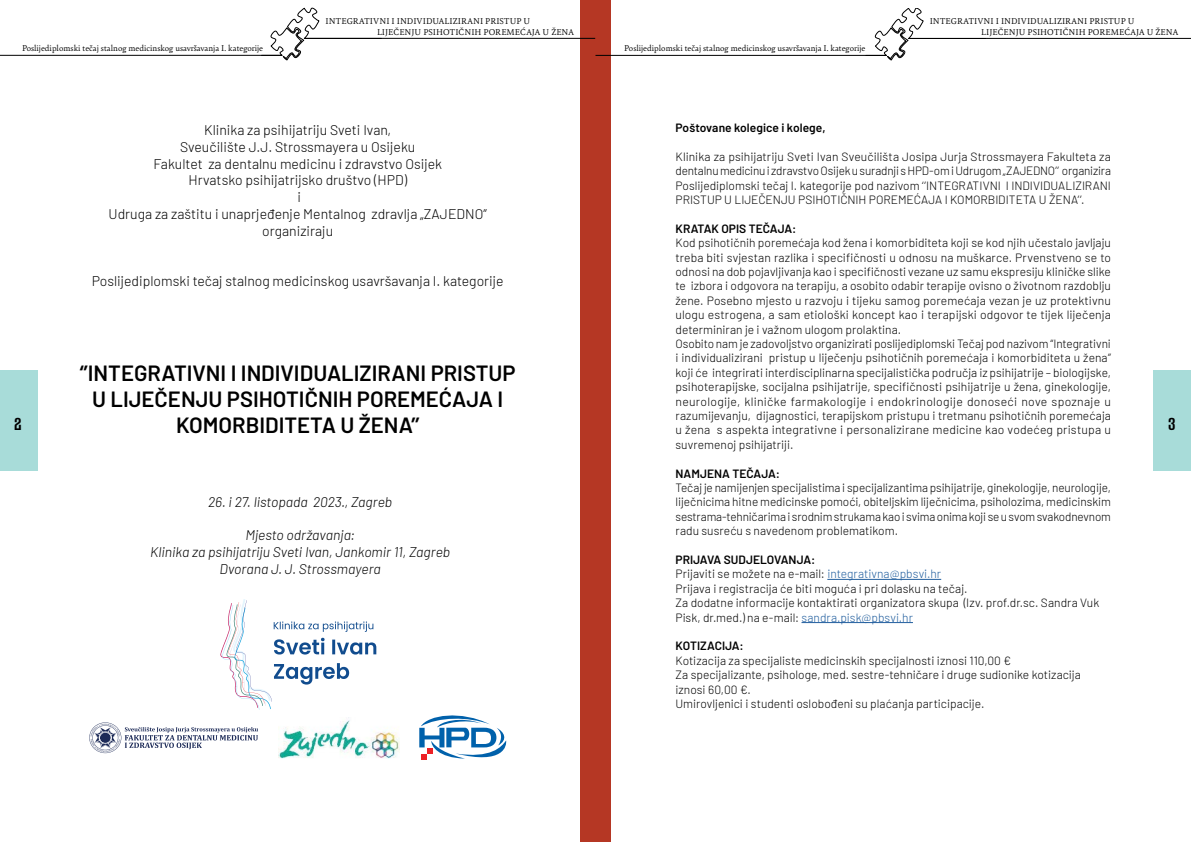
<style>
.page{position:relative;width:1191px;height:842px;background:#fff}
.page>*{position:absolute;margin:0;border:0;box-sizing:border-box;transform-origin:0 0}
.t1{font:600 22px/26.4px "Barlow";color:#000;text-align:center}
.t2{font:20px "Gothiks";color:#000}
.t3{font:300 14px/16.8px "Barlow";color:#000;text-align:center}
.t4{font:italic 300 14px/16.8px "Barlow";letter-spacing:-.005em;color:#000;text-align:center}
.t5{font:300 12px/14.4px "Barlow";color:#000}
.t6{font:600 12px "Barlow";letter-spacing:.005em;color:#000}
.t7{font:9px/10.8px "Bely";color:#000}
.s1{font-weight:600}
.s2{color:#215e9e}
</style>
<div class="page">
<hr style="left:827px;top:579px;width:114px;height:1px;background:#215e9e">
<hr style="left:801px;top:622px;width:112px;height:1px;background:#215e9e">
<svg style="left:89px;top:722px;width:169px;height:31px"></svg>
<img style="left:278px;top:717px;width:121px;height:41px">
<svg style="left:419px;top:715px;width:88px;height:45px"></svg>
<svg style="left:220px;top:599px;width:156px;height:111px"></svg>
<div style="left:580px;top:0;width:31px;height:842px;background:#b53724"></div>
<svg style="left:261px;top:8px;width:120px;height:52px"></svg>
<hr style="left:0;top:55px;width:282px;height:1px;background:#000">
<hr style="left:305px;top:38px;width:290px;height:1px;background:#000">
<svg style="left:865px;top:8px;width:121px;height:52px"></svg>
<hr style="left:595px;top:55px;width:291px;height:1px;background:#000">
<hr style="left:909px;top:38px;width:282px;height:1px;background:#000">
<div style="left:0;top:371px;width:37px;height:100px;background:#a8dcd9"></div>
<div style="left:1153px;top:371px;width:38px;height:100px;background:#a8dcd9"></div>
<p class="t7" style="left:22px;top:42px;width:242px">Poslijediplomski tečaj stalnog medicinskog usavršavanja I. kategorije</p>
<p class="t7" style="left:377px;top:15px;width:199px;text-indent:-51px">INTEGRATIVNI I INDIVIDUALIZIRANI PRISTUP U<br>LIJEČENJU PSIHOTIČNIH POREMEĆAJA U ŽENA</p>
<p class="t7" style="left:624px;top:42px;width:242px">Poslijediplomski tečaj stalnog medicinskog usavršavanja I. kategorije</p>
<p class="t7" style="left:981px;top:15px;width:199px;text-indent:-51px">INTEGRATIVNI I INDIVIDUALIZIRANI PRISTUP U<br>LIJEČENJU PSIHOTIČNIH POREMEĆAJA U ŽENA</p>
<p class="t6" style="left:675px;top:119px;width:151px">Poštovane kolegice i kolege,</p>
<p class="t5" style="left:675px;top:148px;width:437px;text-align:justify">Klinika za psihijatriju Sveti Ivan Sveučilišta Josipa Jurja Strossmayera Fakulteta za dentalnu medicinu i zdravstvo Osijek u suradnji s HPD-om i Udrugom „ZAJEDNO’’ organizira Poslijediplomski tečaj I. kategorije pod nazivom ‘’INTEGRATIVNI I INDIVIDUALIZIRANI PRISTUP U LIJEČENJU PSIHOTIČNIH POREMEĆAJA I KOMORBIDITETA U ŽENA’’.</p>
<p class="t6" style="left:675px;top:220px;width:122px">KRATAK OPIS TEČAJA:</p>
<p class="t5" style="left:675px;top:235px;width:437px">Kod psihotičnih poremećaja kod žena i komorbiditeta koji se kod njih učestalo javljaju treba biti svjestan razlika i specifičnosti u odnosu na muškarce. Prvenstveno se to odnosi na dob pojavljivanja kao i specifičnosti vezane uz samu ekspresiju kliničke slike te izbora i odgovora na terapiju, a osobito odabir terapije ovisno o životnom razdoblju žene. Posebno mjesto u razvoju i tijeku samog poremećaja vezan je uz protektivnu ulogu estrogena, a sam etiološki koncept kao i terapijski odgovor te tijek liječenja determiniran je i važnom ulogom prolaktina.<br>Osobito nam je zadovoljstvo organizirati poslijediplomski Tečaj pod nazivom “Integrativni i individualizirani pristup u liječenju psihotičnih poremećaja i komorbiditeta u žena” koji će integrirati interdisciplinarna specijalistička područja iz psihijatrije – biologijske, psihoterapijske, socijalna psihijatrije, specifičnosti psihijatrije u žena, ginekologije, neurologije, kliničke farmakologije i endokrinologije donoseći nove spoznaje u razumijevanju, dijagnostici, terapijskom pristupu i tretmanu psihotičnih poremećaja u žena s aspekta integrativne i personalizirane medicine kao vodećeg pristupa u suvremenoj psihijatriji.</p>
<p class="t6" style="left:675px;top:464px;width:106px">NAMJENA TEČAJA:</p>
<p class="t5" style="left:675px;top:480px;width:437px;text-align:justify">Tečaj je namijenjen specijalistima i specijalizantima psihijatrije, ginekologije, neurologije, liječnicima hitne medicinske pomoći, obiteljskim liječnicima, psiholozima, medicinskim sestrama-tehničarima i srodnim strukama kao i svima onima koji se u svom svakodnevnom radu susreću s navedenom problematikom.</p>
<p class="t5" style="left:675px;top:552px;width:425px"><span class="s1">PRIJAVA SUDJELOVANJA:<br></span>Prijaviti se možete na e-mail: <span class="s2">integrativna@pbsvi.hr<br></span>Prijava i registracija će biti moguća i pri dolasku na tečaj.<br>Za dodatne informacije kontaktirati organizatora skupa (Izv. prof.dr.sc. Sandra Vuk Pisk, dr.med.) na e-mail: <span class="s2">sandra.pisk@pbsvi.hr</span></p>
<p class="t6" style="left:675px;top:637px;width:70px">KOTIZACIJA:</p>
<p class="t5" style="left:675px;top:652px;width:407px">Kotizacija za specijaliste medicinskih specijalnosti iznosi 110,00 €<br>Za specijalizante, psihologe, med. sestre-tehničare i druge sudionike kotizacija iznosi 60,00 €.<br>Umirovljenici i studenti oslobođeni su plaćanja participacije.</p>
<p class="t3" style="left:108px;top:121px;width:380px">Klinika za psihijatriju Sveti Ivan,<br>Sveučilište J.J. Strossmayera u Osijeku<br>Fakultet za dentalnu medicinu i zdravstvo Osijek<br>Hrvatsko psihijatrijsko društvo (HPD)<br>i<br>Udruga za zaštitu i unaprjeđenje Mentalnog zdravlja „ZAJEDNO’’ organiziraju</p>
<p class="t3" style="left:92px;top:272px;width:413px">Poslijediplomski tečaj stalnog medicinskog usavršavanja I. kategorije</p>
<h1 class="t1" style="left:80px;top:358px;width:437px">‘’INTEGRATIVNI I INDIVIDUALIZIRANI PRISTUP<br>U LIJEČENJU PSIHOTIČNIH POREMEĆAJA I<br>KOMORBIDITETA U ŽENA’’</h1>
<h2 class="t2" style="left:14px;top:411px;width:9px">2</h2>
<h2 class="t2" style="left:1168px;top:411px;width:9px">3</h2>
<p class="t4" style="left:208px;top:492px;width:185px">26. i 27. listopada 2023., Zagreb</p>
<p class="t4" style="left:150px;top:526px;width:301px">Mjesto održavanja:<br>Klinika za psihijatriju Sveti Ivan, Jankomir 11, Zagreb<br>Dvorana J. J. Strossmayera</p>
</div>
